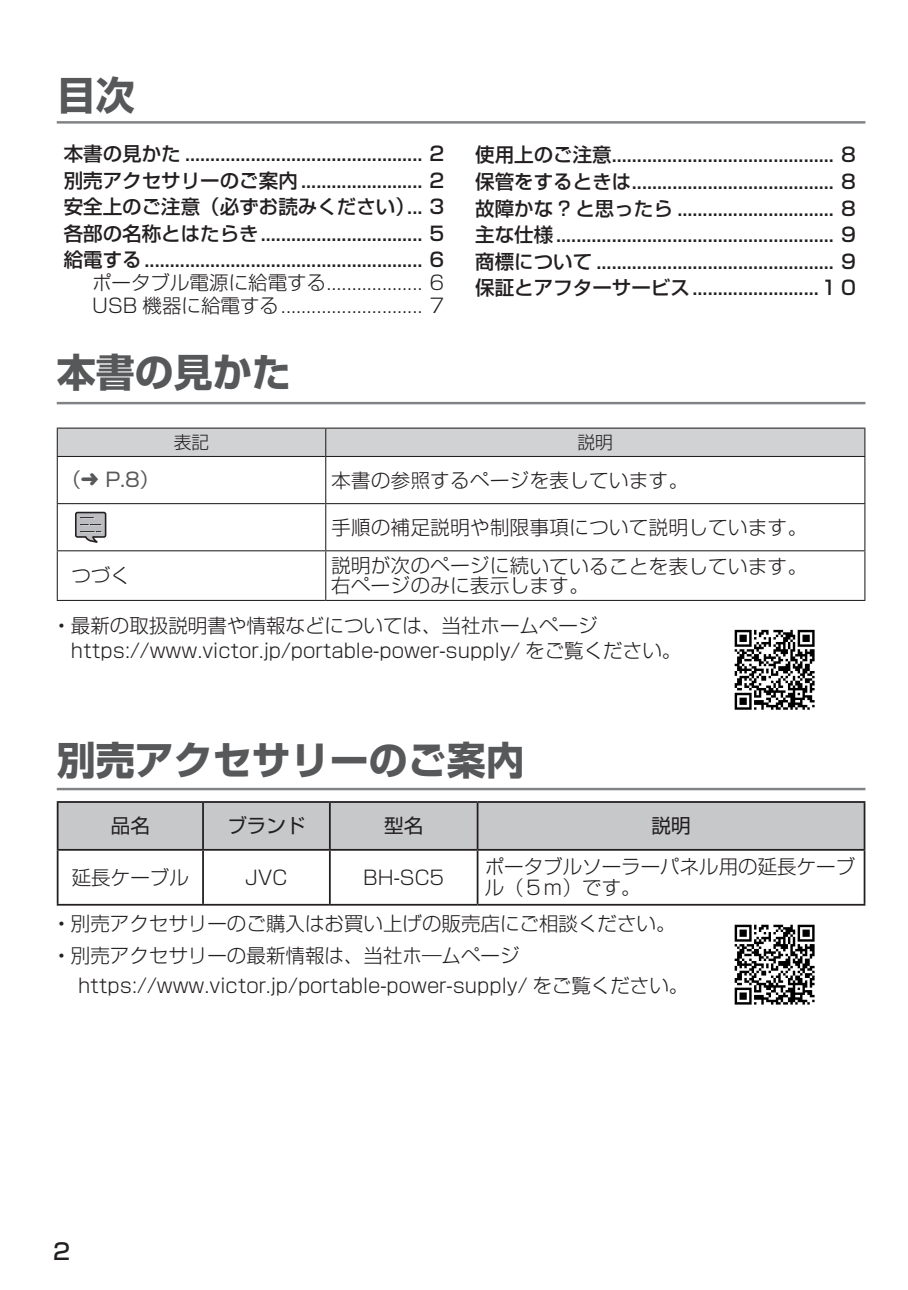
<style>
.page{position:relative;width:908px;height:1290px;background:#fff}
.page>*{position:absolute;margin:0;border:0;box-sizing:border-box;transform-origin:0 0}
.t1{font:700 39px "Shin Go Pro";color:#57585a}
.t2{font:500 22.5px "Shin Go Pro";color:#231f20}
.t3{font:500 19.5px/26.5px "Shin Go Pro";color:#231f20;text-align:justify}
.t4{font:300 19.5px/23px "Shin Go Pro";color:#231f20}
.t5{font:19.5px "Shin Go Pro";color:#231f20}
.t6{font:19.5px "Shin Go Pro";color:#57585a}
.t7{font:300 17.75px "Shin Go Pro";color:#231f20}
.s1{font-weight:500}
</style>
<div class="page">
<hr style="left:57px;top:121px;width:808px;height:3px;background:#808285">
<hr style="left:57px;top:503px;width:268px;height:1px;background:#231f20">
<hr style="left:325px;top:503px;width:540px;height:1px;background:#231f20">
<hr style="left:57px;top:550px;width:268px;height:1px;background:#231f20">
<hr style="left:325px;top:550px;width:540px;height:1px;background:#231f20">
<hr style="left:57px;top:600px;width:268px;height:1px;background:#231f20">
<hr style="left:325px;top:600px;width:540px;height:1px;background:#231f20">
<hr style="left:325px;top:457px;width:1px;height:46px;background:#231f20">
<hr style="left:325px;top:504px;width:1px;height:46px;background:#231f20">
<hr style="left:325px;top:551px;width:1px;height:49px;background:#231f20">
<hr style="left:57px;top:457px;width:1px;height:46px;background:#231f20">
<hr style="left:864px;top:457px;width:1px;height:46px;background:#231f20">
<hr style="left:57px;top:504px;width:1px;height:46px;background:#231f20">
<hr style="left:864px;top:504px;width:1px;height:46px;background:#231f20">
<hr style="left:57px;top:551px;width:1px;height:49px;background:#231f20">
<hr style="left:864px;top:551px;width:1px;height:49px;background:#231f20">
<svg style="left:57px;top:428px;width:808px;height:28px;background:#ccccce"></svg>
<hr style="left:57px;top:456px;width:268px;height:1px;background:#231f20">
<hr style="left:325px;top:456px;width:540px;height:1px;background:#231f20">
<svg style="left:75px;top:512px;width:31px;height:31px"></svg>
<div style="left:58px;top:803px;width:805px;height:46px;background:#c7c8ca"></div>
<hr style="left:57px;top:801px;width:146px;height:2px;background:#231f20">
<hr style="left:57px;top:803px;width:1px;height:46px;background:#231f20">
<hr style="left:203px;top:801px;width:127px;height:2px;background:#231f20">
<hr style="left:202px;top:803px;width:2px;height:46px;background:#231f20">
<hr style="left:330px;top:801px;width:147px;height:2px;background:#231f20">
<hr style="left:329px;top:803px;width:1px;height:46px;background:#231f20">
<hr style="left:477px;top:801px;width:388px;height:2px;background:#231f20">
<hr style="left:476px;top:803px;width:2px;height:46px;background:#231f20">
<hr style="left:863px;top:803px;width:2px;height:46px;background:#231f20">
<hr style="left:57px;top:849px;width:146px;height:2px;background:#231f20">
<hr style="left:57px;top:851px;width:1px;height:53px;background:#231f20">
<hr style="left:203px;top:849px;width:127px;height:2px;background:#231f20">
<hr style="left:202px;top:851px;width:2px;height:53px;background:#231f20">
<hr style="left:330px;top:849px;width:147px;height:2px;background:#231f20">
<hr style="left:329px;top:851px;width:1px;height:53px;background:#231f20">
<hr style="left:477px;top:849px;width:388px;height:2px;background:#231f20">
<hr style="left:476px;top:851px;width:2px;height:53px;background:#231f20">
<hr style="left:863px;top:851px;width:2px;height:53px;background:#231f20">
<hr style="left:57px;top:904px;width:146px;height:1px;background:#231f20">
<hr style="left:203px;top:904px;width:127px;height:1px;background:#231f20">
<hr style="left:330px;top:904px;width:147px;height:1px;background:#231f20">
<hr style="left:477px;top:904px;width:388px;height:1px;background:#231f20">
<hr style="left:57px;top:402px;width:808px;height:2px;background:#808285">
<hr style="left:57px;top:788px;width:808px;height:2px;background:#808285">
<svg style="left:734px;top:630px;width:80px;height:80px"></svg>
<svg style="left:734px;top:925px;width:80px;height:79px"></svg>
<h1 class="t1" style="left:57px;top:64px;width:79px">目次</h1>
<p class="t3" style="left:64px;top:138px;width:384px">本書の見かた................................................ ２別売アクセサリーのご案内......................... ２安全上のご注意（必ずお読みください）.... ３各部の名称とはたらき................................. ５給電する........................................................ ６</p>
<p class="t4" style="left:92px;top:269px;width:356px">ポータブル電源に給電する.................... ６<br>USB 機器に給電する............................. ７</p>
<h1 class="t1" style="left:57px;top:341px;width:235px">本書の見かた</h1>
<p class="t3" style="left:475px;top:139px;width:384px">使用上のご注意............................................ ８保管をするときは......................................... ８故障かな ? と思ったら................................ ８主な仕様........................................................ ９商標について................................................ ９保証とアフターサービス..........................１０</p>
<p class="t7" style="left:174px;top:428px;width:37px">表記</p>
<p class="t7" style="left:577px;top:428px;width:37px">説明</p>
<p class="t6" style="left:62px;top:464px;width:99px">（➜ P.8）</p>
<p class="t4" style="left:331px;top:469px;width:358px;rotate:-1deg">本書の参照するページを表しています。</p>
<p class="t4" style="left:331px;top:517px;width:477px;rotate:-1deg">手順の補足説明や制限事項について説明しています。</p>
<p class="t4" style="left:71px;top:562px;width:60px">つづく</p>
<p class="t4" style="left:330px;top:559px;width:477px;line-height:17.8px;rotate:-1deg">説明が次のページに続いていることを表しています。右ページのみに表示します。</p>
<p class="t4" style="left:71px;top:611px;width:611px;line-height:24.8px;text-indent:-19px"><span class="s1">・</span>最新の取扱説明書や情報などについては、当社ホームページhttps://www.victor.jp/portable-power-supply/ をご覧ください。</p>
<h1 class="t1" style="left:57px;top:729px;width:469px">別売アクセサリーのご案内</h1>
<p class="t5" style="left:111px;top:810px;width:40px">品名</p>
<p class="t5" style="left:227px;top:810px;width:79px">ブランド</p>
<p class="t5" style="left:384px;top:810px;width:40px">型名</p>
<p class="t5" style="left:651px;top:810px;width:40px">説明</p>
<p class="t4" style="left:72px;top:863px;width:118px">延長ケーブル</p>
<p class="t4" style="left:245px;top:863px;width:43px">JVC</p>
<p class="t4" style="left:363px;top:863px;width:83px">BH-SC5</p>
<p class="t4" style="left:484px;top:854px;width:372px;line-height:21.2px">ポータブルソーラーパネル用の延長ケーブル（５ｍ）です。</p>
<p class="t4" style="left:52px;top:905px;width:625px;line-height:32px"><span class="s1">・</span>別売アクセサリーのご購入はお買い上げの販売店にご相談ください。<span class="s1">・</span>別売アクセサリーの最新情報は、当社ホ―ムページ</p>
<p class="t4" style="left:78px;top:971px;width:611px">https://www.victor.jp/portable-power-supply/ をご覧ください。</p>
<p class="t2" style="left:53px;top:1233px;width:19px">2</p>
</div>
